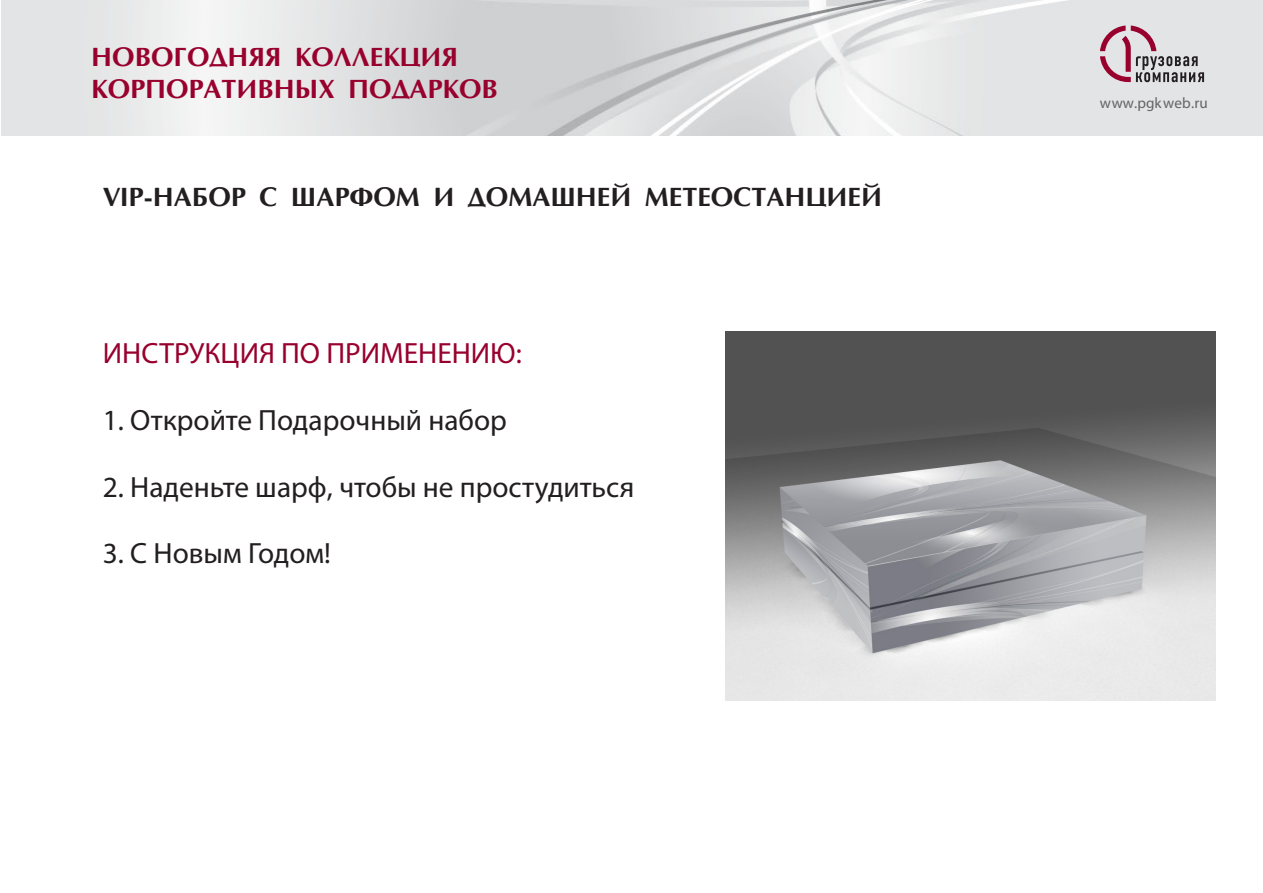
<style>
.page{position:relative;width:1263px;height:893px;background:#fff}
.page>*{position:absolute;margin:0;border:0;box-sizing:border-box;transform-origin:0 0}
.text_osnovnoy{font:29.4px "Myriad Pro";color:#231f20}
.text_osnovnoy-2{font:29.4px "Myriad Pro";color:#98012d}
.t1{font:700 27px/32.4px "AG Opt Cyrillic";color:#98012d}
.Zag_osn{font:700 27px "AG Opt Cyrillic";color:#231f20}
.t2{font:15.15px "Myriad Pro";color:#636366}
</style>
<div class="page">
<img style="left:1px;top:0;width:1262px;height:135px">
<img style="left:726px;top:332px;width:489px;height:368px">
<svg style="left:1100px;top:26px;width:104px;height:56px;background:#c3afb7"></svg>
<p class="t1" style="left:91px;top:41px;width:408px">НОВОГОДНЯЯ КОЛЛЕКЦИЯ<br>КОРПОРАТИВНЫХ ПОДАРКОВ</p>
<p class="Zag_osn" style="left:103px;top:182px;width:781px">VIP-НАБОР С ШАРФОМ И ДОМАШНЕЙ МЕТЕОСТАНЦИЕЙ</p>
<p class="text_osnovnoy-2" style="left:103px;top:335px;width:420px">ИНСТРУКЦИЯ ПО ПРИМЕНЕНИЮ:</p>
<p class="text_osnovnoy" style="left:103px;top:402px;width:406px">1. Откройте Подарочный набор</p>
<p class="text_osnovnoy" style="left:103px;top:469px;width:533px">2. Наденьте шарф, чтобы не простудиться</p>
<p class="text_osnovnoy" style="left:103px;top:535px;width:230px">3. С Новым Годом!</p>
<p class="t2" style="left:1100px;top:93px;width:109px">www.pgkweb.ru</p>
</div>
